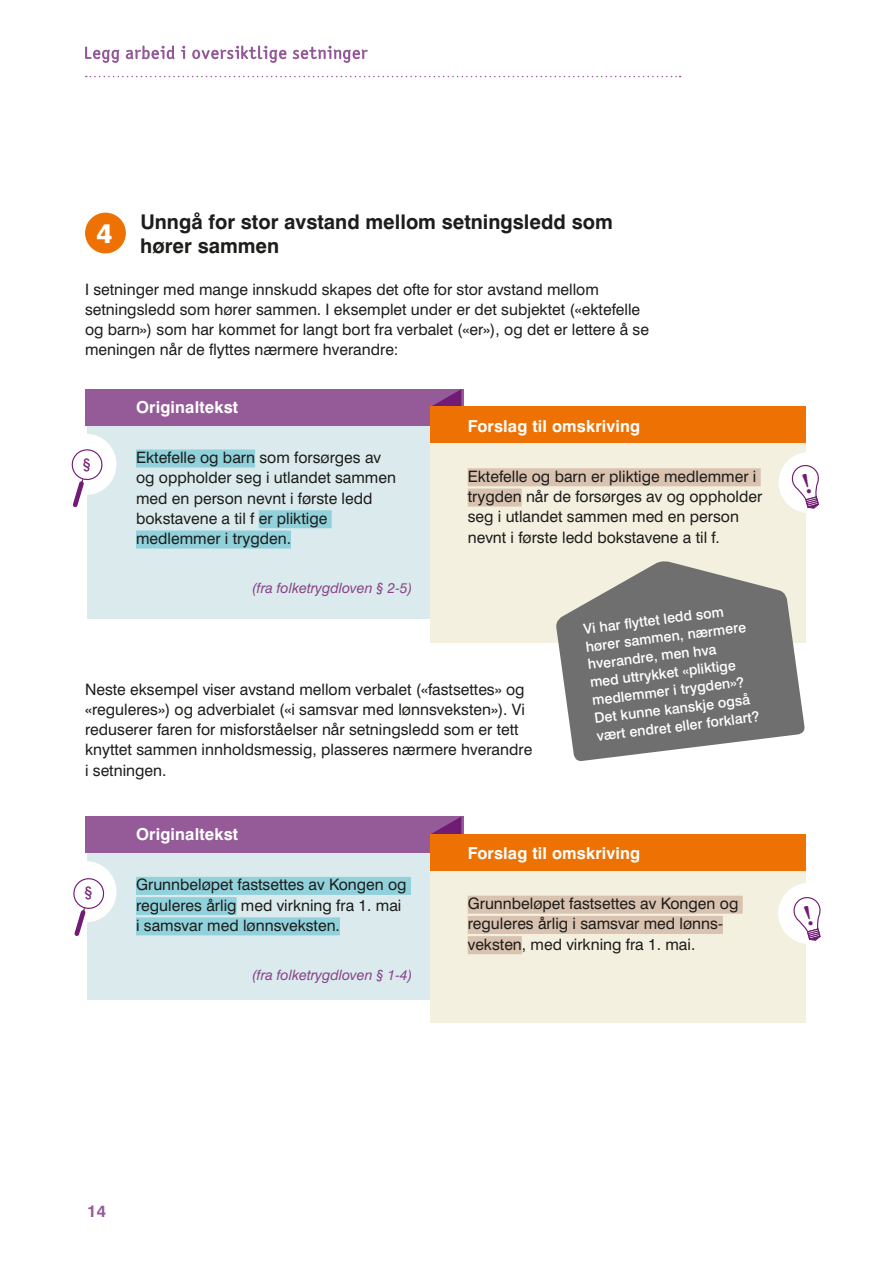
<style>
.page{position:relative;width:893px;height:1263px;background:#fff}
.page>*{position:absolute;margin:0;border:0;box-sizing:border-box;transform-origin:0 0}
.brødtekst{font:800 27px "Swiss 721 BT";color:#fff}
.Heading_2{font:700 20.25px/24.3px "Swiss 721 BT";color:#1d1d1b}
.overskrift_bokser{font:700 16.5px "Swiss 721 BT";letter-spacing:.01em;color:#fff}
.t1{font:700 16.5px "Swiss 721 BT";color:#945b98}
.brødtekst-2{font:15.75px/20.2px "Swiss 721 BT";color:#1d1d1b}
.tekst_boks_brød{font:15.75px/20.2px "Swiss 721 BT";color:#1d1d1b}
.brødtekst-3{font:15.75px "Swiss 721 BT";color:#701c74}
.overskrift_bokser-2{font:500 14.25px/18px "Swiss 721 BT";color:#fff}
.lovtekst{font:italic 14.25px "Swiss 721 BT";color:#88458a}
</style>
<div class="page">
<svg style="left:85px;top:45px;width:283px;height:18px"></svg>
<svg style="left:86px;top:76px;width:595px;height:1px"></svg>
<div style="left:87px;top:393px;width:366px;height:226px;background:#dbebed"></div>
<div style="left:85px;top:389px;width:378px;height:36px;background:#945b98"></div>
<svg style="left:430px;top:389px;width:31px;height:18px"></svg>
<div style="left:55px;top:434px;width:62px;height:61px;background:#fff;border-radius:50%"></div>
<div style="left:136px;top:449px;width:119px;height:18px;background:#90d1db"></div>
<div style="left:259px;top:510px;width:73px;height:18px;background:#90d1db"></div>
<div style="left:136px;top:530px;width:155px;height:18px;background:#90d1db"></div>
<div style="left:430px;top:407px;width:376px;height:236px;background:#f3f0df"></div>
<div style="left:430px;top:407px;width:376px;height:36px;background:#ee7203"></div>
<div style="left:468px;top:468px;width:293px;height:18px;background:#d9c2b0"></div>
<div style="left:468px;top:488px;width:54px;height:18px;background:#d9c2b0"></div>
<div style="left:779px;top:452px;width:61px;height:61px;background:#fff;border-radius:50%"></div>
<div style="left:87px;top:821px;width:366px;height:179px;background:#dbebed"></div>
<div style="left:85px;top:816px;width:378px;height:37px;background:#945b98"></div>
<svg style="left:431px;top:817px;width:30px;height:17px"></svg>
<div style="left:55px;top:861px;width:62px;height:61px;background:#fff;border-radius:50%"></div>
<div style="left:136px;top:877px;width:275px;height:18px;background:#90d1db"></div>
<div style="left:136px;top:897px;width:101px;height:18px;background:#90d1db"></div>
<div style="left:136px;top:917px;width:204px;height:18px;background:#90d1db"></div>
<div style="left:430px;top:834px;width:376px;height:189px;background:#f3f0df"></div>
<div style="left:430px;top:834px;width:376px;height:36px;background:#ee7203"></div>
<div style="left:468px;top:896px;width:275px;height:18px;background:#d9c2b0"></div>
<div style="left:468px;top:916px;width:255px;height:18px;background:#d9c2b0"></div>
<div style="left:468px;top:936px;width:54px;height:18px;background:#d9c2b0"></div>
<div style="left:778px;top:883px;width:61px;height:61px;background:#fff;border-radius:50%"></div>
<div style="left:85px;top:213px;width:41px;height:40px;background:#ee7203;border-radius:50%"></div>
<svg style="left:556px;top:561px;width:249px;height:200px;fill:#706f6f"></svg>
<svg style="left:71px;top:449px;width:34px;height:59px"></svg>
<svg style="left:73px;top:878px;width:34px;height:58px"></svg>
<svg style="left:791px;top:465px;width:28px;height:44px"></svg>
<svg style="left:793px;top:897px;width:28px;height:44px"></svg>
<p class="Heading_2" style="left:140px;top:209px;width:474px">Unngå for stor avstand mellom setningsledd som hører sammen</p>
<p class="brødtekst-2" style="left:85px;top:279px;width:565px">I setninger med mange innskudd skapes det ofte for stor avstand mellom setningsledd som hører sammen. I eksemplet under er det subjektet («ektefelle og barn») som har kommet for langt bort fra verbalet («er»), og det er lettere å se meningen når de flyttes nærmere hverandre:</p>
<p class="brødtekst" style="left:97px;top:217px;width:17px">4</p>
<p class="brødtekst-3" style="left:83px;top:454px;width:9px">§</p>
<p class="overskrift_bokser" style="left:136px;top:397px;width:104px">Originaltekst</p>
<p class="tekst_boks_brød" style="left:136px;top:447px;width:261px">Ektefelle og barn som forsørges av og oppholder seg i utlandet sammen med en person nevnt i første ledd bokstavene a til f er pliktige medlemmer i trygden.</p>
<p class="lovtekst" style="left:252px;top:579px;width:162px">(fra folketrygdloven § 2-5)</p>
<p class="overskrift_bokser" style="left:468px;top:416px;width:174px">Forslag til omskriving</p>
<p class="tekst_boks_brød" style="left:468px;top:466px;width:296px">Ektefelle og barn er pliktige medlemmer i trygden når de forsørges av og oppholder seg i utlandet sammen med en person nevnt i første ledd bokstavene a til f.</p>
<p class="brødtekst-2" style="left:85px;top:679px;width:449px">Neste eksempel viser avstand mellom verbalet («fastsettes» og «reguleres») og adverbialet («i samsvar med lønnsveksten»). Vi reduserer faren for misforståelser når setningsledd som er tett knyttet sammen innholdsmessig, plasseres nærmere hverandre i setningen.</p>
<p class="overskrift_bokser-2" style="left:582px;top:619px;width:165px;rotate:-7deg">Vi har fl yttet ledd som hører sammen, nærmere hverandre, men hva<br>med uttrykket «pliktige medlemmer i trygden»?<br>Det kunne kanskje også vært endret eller forklart?</p>
<p class="brødtekst-3" style="left:84px;top:883px;width:9px">§</p>
<p class="overskrift_bokser" style="left:136px;top:824px;width:104px">Originaltekst</p>
<p class="tekst_boks_brød" style="left:136px;top:874px;width:272px">Grunnbeløpet fastsettes av Kongen og reguleres årlig med virkning fra 1. mai i samsvar med lønnsveksten.</p>
<p class="lovtekst" style="left:252px;top:966px;width:162px">(fra folketrygdloven § 1-4)</p>
<p class="overskrift_bokser" style="left:468px;top:843px;width:174px">Forslag til omskriving</p>
<p class="tekst_boks_brød" style="left:468px;top:893px;width:272px">Grunnbeløpet fastsettes av Kongen og reguleres årlig i samsvar med lønns&shy;veksten, med virkning fra 1. mai.</p>
<p class="t1" style="left:87px;top:1201px;width:20px">14</p>
</div>
